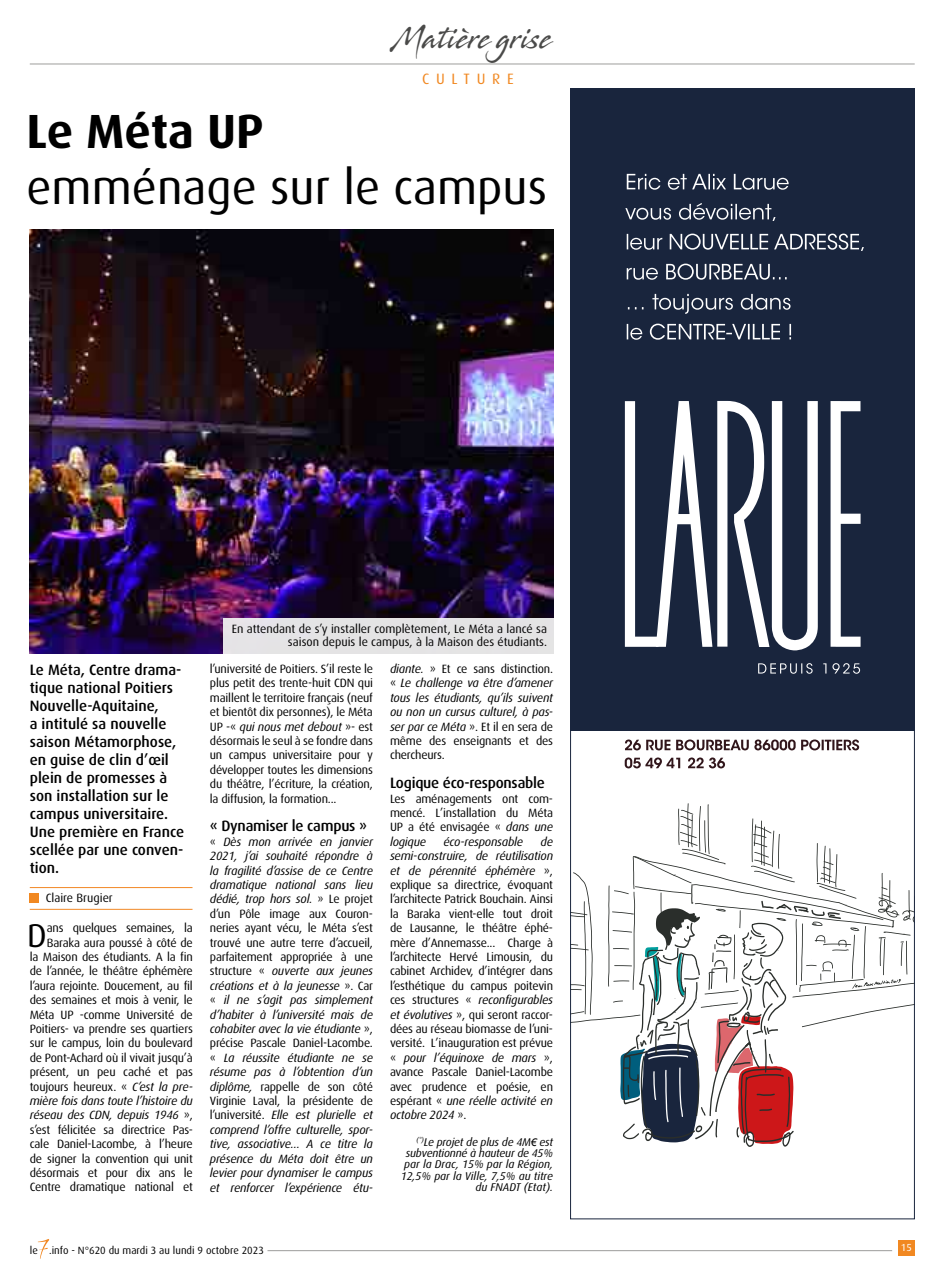
<style>
.page{position:relative;width:936px;height:1276px;background:#fff}
.page>*{position:absolute;margin:0;border:0;box-sizing:border-box;transform-origin:0 0}
.t1{font:48px "Dax";color:#000}
.t2{font:700 48px "Dax";color:#000}
.t3{font:33px "Dax";color:#000}
.t4{font:30px "Stingray";letter-spacing:.04em;color:#4a4a49;scale:.74 1}
.t5{font:500 15px/18px "Dax";color:#000}
.t6{font:15px "Dax";letter-spacing:.45em;color:#f18821}
.t7{font:12px/14.4px "Dax";letter-spacing:-.015em;color:#000;text-align:justify}
.t8{font:italic 12px/14.4px "Dax";letter-spacing:-.015em;color:#000;text-align:justify}
.t9{font:italic 11.25px/11.2px "Dax";letter-spacing:-.01em;color:#000;text-align:right}
.t10{font:10.5px "Dax";color:#000}
.t11{font:10.2px "Dax";color:#fff}
.s1{font-style:italic}
.s2{font-style:normal}
.s3{font-family:"Arial";font-size:10.5px}
</style>
<div class="page">
<hr style="left:30px;top:887px;width:162px;height:1px;background:#f18825">
<div style="left:30px;top:893px;width:9px;height:10px;background:#f18821"></div>
<hr style="left:30px;top:909px;width:162px;height:1px;background:#f18825">
<hr style="left:30px;top:64px;width:884px;height:1px;background:#9d9d9c">
<img style="left:30px;top:230px;width:523px;height:424px">
<div style="left:223px;top:618px;width:330px;height:36px;background:#e4e4e4"></div>
<div style="left:899px;top:1240px;width:15px;height:15px;background:#f18821"></div>
<div style="left:898px;top:1240px;width:15px;height:15px;background:#f18821"></div>
<div style="left:570px;top:88px;width:344px;height:643px;background:#19253d"></div>
<svg style="left:626px;top:324px;width:165px;height:16px"></svg>
<svg style="left:628px;top:294px;width:162px;height:20px"></svg>
<svg style="left:626px;top:264px;width:160px;height:16px"></svg>
<svg style="left:626px;top:234px;width:237px;height:17px"></svg>
<svg style="left:625px;top:203px;width:150px;height:18px"></svg>
<svg style="left:626px;top:174px;width:162px;height:16px"></svg>
<svg style="left:624px;top:757px;width:101px;height:11px"></svg>
<svg style="left:625px;top:739px;width:234px;height:11px"></svg>
<svg style="left:758px;top:663px;width:102px;height:11px"></svg>
<svg style="left:572px;top:803px;width:343px;height:344px"></svg>
<svg style="left:830px;top:401px;width:30px;height:246px"></svg>
<svg style="left:625px;top:401px;width:192px;height:249px"></svg>
<hr style="left:267px;top:1250px;width:625px;height:1px;background:#9d9d9c">
<svg style="left:38px;top:1239px;width:11px;height:19px"></svg>
<h3 class="t4" style="left:392px;top:18px;width:218px">Matière grise</h3>
<p class="t6" style="left:422px;top:71px;width:93px">CULTURE</p>
<h1 class="t2" style="left:27px;top:104px;width:239px">Le Méta UP</h1>
<h1 class="t1" style="left:27px;top:161px;width:522px">emménage sur le campus</h1>
<p class="t5" style="left:30px;top:661px;width:156px">Le Méta, Centre drama&shy;tique national Poitiers<br>Nouvelle-Aquitaine,<br>a intitulé sa nouvelle saison Métamorphose, en guise de clin d’œil plein de promesses à son installation sur le campus universitaire.<br>Une première en France scellée par une conven&shy;tion.</p>
<p class="t7" style="left:46px;top:890px;width:69px">Claire Brugier</p>
<h2 class="t3" style="left:27px;top:917px;width:21px">D</h2>
<p class="t7" style="left:30px;top:921px;width:165px;text-align:right">ans quelques semaines, la<br>Baraka aura poussé à côté de<br>la Maison des étudiants. A la fin de l’année, le théâtre éphémère l’aura rejointe. Doucement, au fil des semaines et mois à venir, le<br>Méta UP -comme Université de<br>Poitiers- va prendre ses quartiers sur le campus, loin du boulevard de Pont-Achard où il vivait jusqu’à présent, un peu caché et pas toujours heureux. « <span class="s1">C’est la pre&shy;mière fois dans toute l’histoire du réseau des CDN, depuis 1946</span> », s’est félicitée sa directrice Pas&shy;cale Daniel-Lacombe, à l’heure de signer la convention qui unit désormais et pour dix ans le<br>Centre dramatique national et</p>
<p class="t7" style="left:232px;top:622px;width:317px;line-height:13.5px;text-align:right">En attendant de s’y installer complètement, Le Méta a lancé sa saison depuis le campus, à la Maison des étudiants.</p>
<p class="t7" style="left:210px;top:661px;width:165px">l’université de Poitiers. S’il reste le plus petit des trente-huit CDN qui maillent le territoire français (neuf et bientôt dix personnes), le Méta UP -« <span class="s1">qui nous met debout</span> »- est désormais le seul à se fondre dans un campus universitaire pour y développer toutes les dimensions du théâtre, l’écriture, la création, la diffusion, la formation...</p>
<p class="t5" style="left:210px;top:817px;width:159px">« Dynamiser le campus »</p>
<p class="t8" style="left:210px;top:834px;width:165px"><span class="s2">«</span> Dès mon arrivée en janvier 2021, j’ai souhaité répondre à la fragilité d’assise de ce Centre dramatique national sans lieu dédié, trop hors sol. <span class="s2">» Le projet d’un Pôle image aux Couron&shy;neries ayant vécu, le Méta s’est trouvé une autre terre d’accueil, parfaitement appropriée à une structure «</span> ouverte aux jeunes créations et à la jeunesse <span class="s2">». Car «</span> il ne s’agit pas simplement d’habiter à l’université mais de cohabiter avec la vie étudiante <span class="s2">», précise Pascale Daniel-Lacombe. «</span> La réussite étudiante ne se résume pas à l’obtention d’un diplôme, <span class="s2">rappelle de son côté Virginie Laval, la présidente de l’université.</span> Elle est plurielle et comprend l’offre culturelle, spor&shy;tive, associative… A ce titre la présence du Méta doit être un levier pour dynamiser le campus et renforcer l’expérience étu-</p>
<p class="t8" style="left:390px;top:661px;width:165px">diante. <span class="s2">» Et ce sans distinction. «</span> Le challenge va être d’amener tous les étudiants, qu’ils suivent ou non un cursus culturel, à pas&shy;ser par ce Méta <span class="s2">». Et il en sera de même des enseignants et des chercheurs.</span></p>
<p class="t5" style="left:390px;top:774px;width:156px">Logique éco-responsable</p>
<p class="t7" style="left:390px;top:791px;width:165px">Les aménagements ont com&shy;mencé. L’installation du Méta UP a été envisagée « <span class="s1">dans une logique</span></p>
<p class="t7" style="left:390px;top:834px;width:165px;text-indent:151px"><span class="s1">de semi-construire, de réutilisation et de pérennité éphémère</span> », explique sa directrice, évoquant l’architecte Patrick Bouchain. Ainsi la Baraka vient-elle tout droit de Lausanne, le théâtre éphé&shy;mère d’Annemasse... Charge à l’architecte Hervé Limousin, du cabinet Archidev, d’intégrer dans l’esthétique du campus poitevin ces structures « <span class="s1">reconfigurables et évolutives</span> », qui seront raccor&shy;dées au réseau biomasse de l’uni&shy;versité. L’inauguration est prévue « <span class="s1">pour l’équinoxe de mars</span> », avance Pascale Daniel-Lacombe avec prudence et poésie, en espérant « <span class="s1">une réelle activité en octobre 2024</span> ».</p>
<p class="t9" style="left:400px;top:1136px;width:154px"><sup>(*)</sup>Le projet de plus de 4M<span class="s3">€</span> est subventionné à hauteur de 45% par la Drac, 15% par la Région,<br>12,5% par la Ville, 7,5% au titre du FNADT (Etat).</p>
<p class="t8" style="left:443px;top:834px;width:81px">éco-responsable</p>
<p class="t10" style="left:30px;top:1244px;width:235px">le .info - N°620 du mardi 3 au lundi 9 octobre 2023</p>
<p class="t11" style="left:900px;top:1242px;width:12px">1 59</p>
<p class="t11" style="left:906px;top:1242px;width:7px">1</p>
</div>
